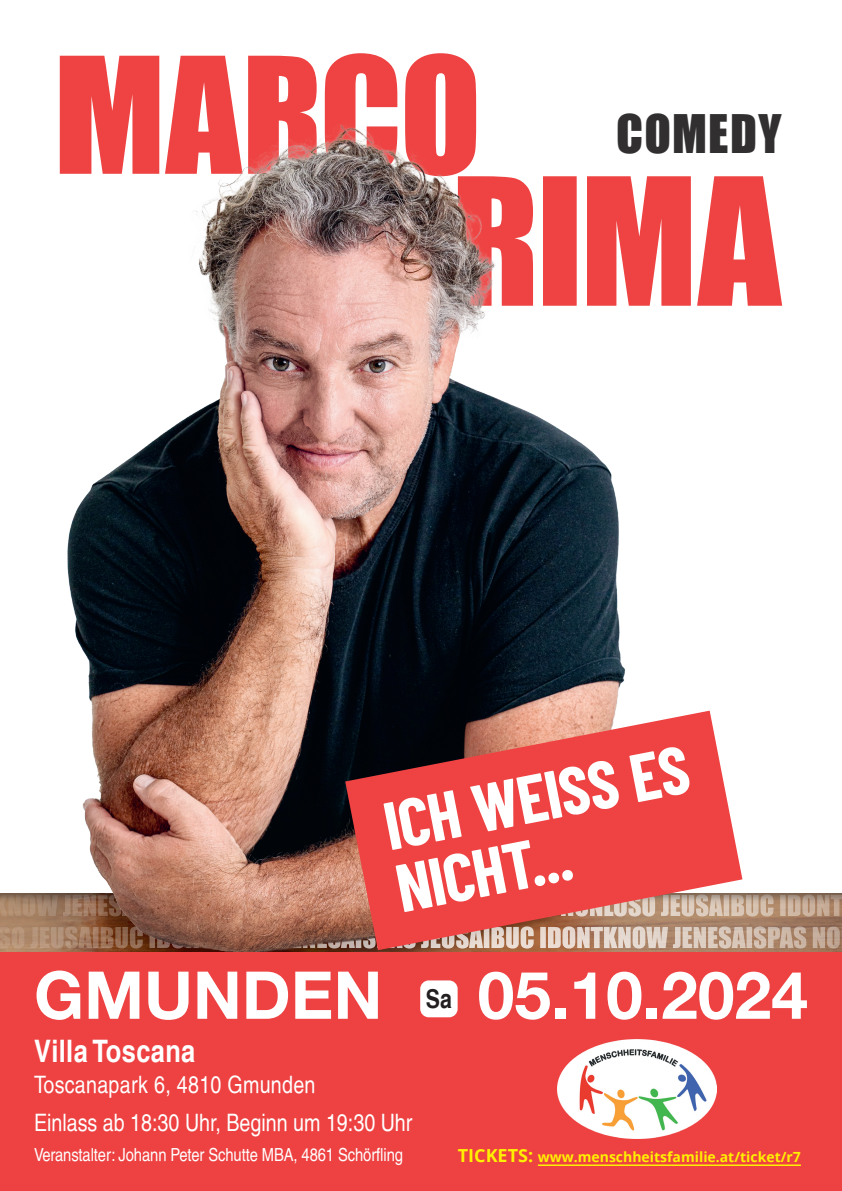
<style>
.page{position:relative;width:842px;height:1191px;background:#fff}
.page>*{position:absolute;margin:0;border:0;box-sizing:border-box;transform-origin:0 0}
.t1{font:700 66px "Helvetica Neue";color:#fff}
.t2{font:48.8px "Impact";letter-spacing:.025em;color:#312f30}
.t3{font:700 condensed 31px "Helvetica LT";letter-spacing:.01em;color:#fff}
.t4{font:700 condensed 26px "Helvetica LT";color:#231f20}
.t5{font:condensed 24px/37.3px "Helvetica LT";color:#fff}
.t6{font:condensed 18px "Helvetica LT";letter-spacing:-.005em;color:#fff}
.t7{font:700 14px "Open Sans";color:#fff101}
.s1{font-size:18px}
</style>
<div class="page">
<svg style="left:742px;top:926px;width:100px;height:22px;background:#bb9f8c"></svg>
<svg style="left:643px;top:176px;width:139px;height:130px;fill:#ee4342"></svg>
<svg style="left:60px;top:53px;width:416px;height:64px;fill:#ee4342"></svg>
<img style="left:0;top:117px;width:643px;height:835px">
<svg style="left:345px;top:710px;width:397px;height:240px;background:#b1756a"></svg>
<svg style="left:0;top:746px;width:842px;height:170px"></svg>
<div style="left:0;top:952px;width:842px;height:239px;background:#ee4141"></div>
<div style="left:420px;top:980px;width:38px;height:37px;background:#fff;border-radius:9px"></div>
<img style="left:558px;top:1039px;width:159px;height:99px">
<hr style="left:538px;top:1164px;width:263px;height:2px;background:#fff101">
<h2 class="t2" style="left:616px;top:96px;width:167px">COMEDY</h2>
<h1 class="t1" style="left:34px;top:954px;width:350px">GMUNDEN</h1>
<p class="t3" style="left:34px;top:1031px;width:163px">Villa Toscana</p>
<p class="t5" style="left:34px;top:1066px;width:380px">Toscanapark 6, 4810 Gmunden<br>Einlass ab 18:30 Uhr, Beginn um 19:30 Uhr</p>
<p class="t4" style="left:426px;top:983px;width:28px">Sa</p>
<h1 class="t1" style="left:478px;top:954px;width:332px">05.10.2024</h1>
<p class="t6" style="left:34px;top:1144px;width:370px">Veranstalter: Johann Peter Schutte MBA, 4861 Schörfling</p>
<p class="t7" style="left:458px;top:1147px;width:345px"><span class="s1">TICKETS:</span> www.menschheitsfamilie.at/ticket/r7</p>
</div>
